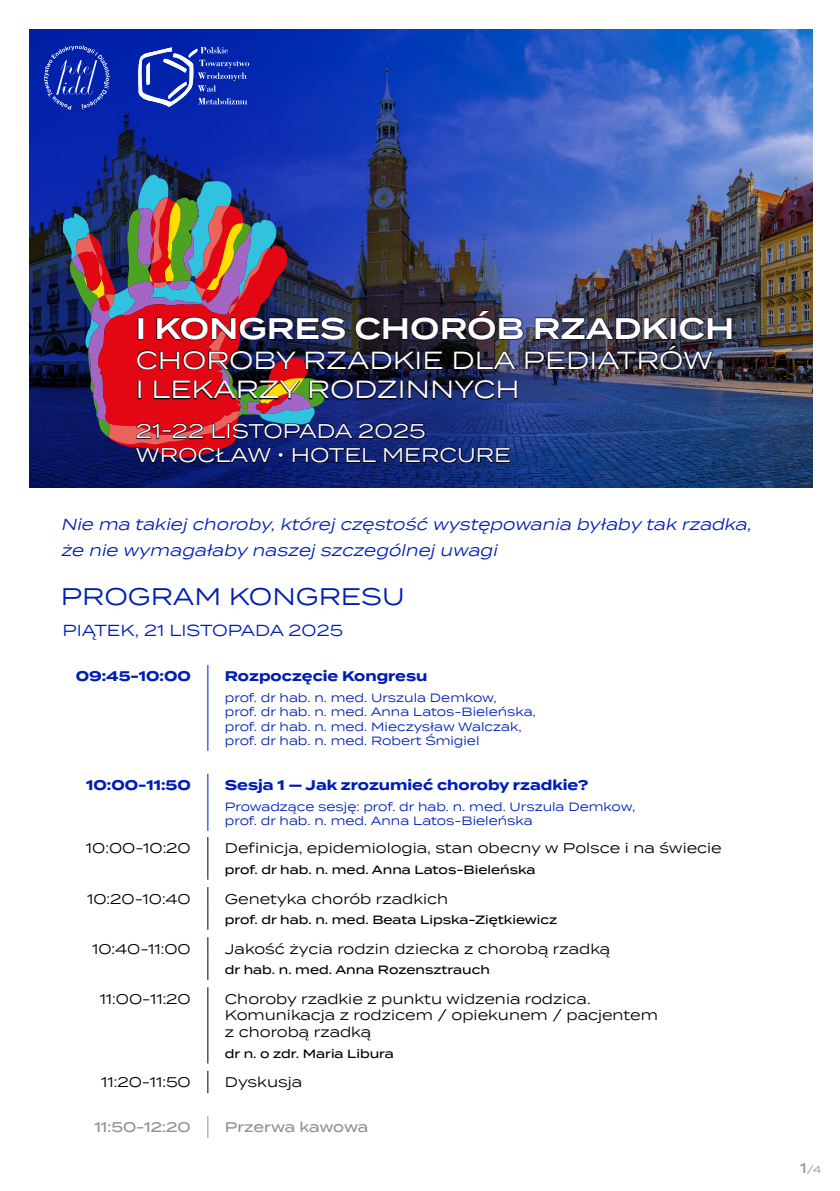
<style>
.page{position:relative;width:840px;height:1191px;background:#fff}
.page>*{position:absolute;margin:0;border:0;box-sizing:border-box;transform-origin:0 0}
.t1{font:600 29.8px "Termina";color:#fff}
.t2{font:24.8px/29.8px "Termina";color:#fff}
.t3{font:24px "Termina";color:#001eb6}
.t4{font:19.8px/23.8px "Termina";color:#fff}
.t5{font:italic 16px/25.6px "Termina";color:#001eb6}
.t6{font:16px "Termina";color:#001eb6}
.t7{font:14px/16.8px "Termina";color:#000}
.t8{font:700 14px "Termina";color:#001eb6}
.t9{font:500 14px "Termina";color:#929292}
.t10{font:12px/14.4px "Termina";color:#001eb6}
.t11{font:500 12px "Termina";color:#000}
.t12{font:10px "Termina";color:#929292}
.s1{font-weight:500;font-size:14px}
</style>
<div class="page">
<img style="left:29px;top:29px;width:782px;height:458px">
<svg style="left:317px;top:209px;width:11px;height:214px"></svg>
<svg style="left:62px;top:173px;width:255px;height:286px;background:#674665"></svg>
<div style="left:137px;top:310px;width:595px;height:89px;background:#ec635c;opacity:.22"></div>
<div style="left:136px;top:423px;width:374px;height:40px;background:#ec635c;opacity:.22"></div>
<svg style="left:207px;top:1116px;width:1px;height:22px"></svg>
<svg style="left:207px;top:837px;width:1px;height:42px"></svg>
<svg style="left:207px;top:887px;width:1px;height:42px"></svg>
<svg style="left:207px;top:937px;width:1px;height:42px"></svg>
<hr style="left:207px;top:987px;width:1px;height:56px;background:#000">
<svg style="left:207px;top:1043px;width:1px;height:20px"></svg>
<svg style="left:207px;top:1071px;width:1px;height:22px"></svg>
<svg style="left:207px;top:774px;width:1px;height:22px"></svg>
<hr style="left:207px;top:796px;width:1px;height:35px;background:#001eb6">
<svg style="left:207px;top:665px;width:1px;height:22px"></svg>
<hr style="left:207px;top:687px;width:1px;height:64px;background:#001eb6">
<svg style="left:44px;top:45px;width:66px;height:65px;background:#203db4"></svg>
<svg style="left:138px;top:47px;width:111px;height:60px;background:#3550bd"></svg>
<h1 class="t1" style="left:136px;top:306px;width:599px">I KONGRES CHORÓB RZADKICH</h1>
<h2 class="t2" style="left:136px;top:344px;width:578px">CHOROBY RZADKIE DLA PEDIATRÓW<br>I LEKARZY RODZINNYCH</h2>
<h3 class="t4" style="left:136px;top:418px;width:376px">21-22 LISTOPADA 2025<br>WROCŁAW • HOTEL MERCURE</h3>
<p class="t5" style="left:61px;top:511px;width:696px">Nie ma takiej choroby,której częstość występowania byłaby tak rzadka, że nie wymagałaby naszej szczególnej uwagi</p>
<h3 class="t3" style="left:61px;top:578px;width:345px">PROGRAM KONGRESU</h3>
<p class="t6" style="left:62px;top:619px;width:282px">PIĄTEK, 21 LISTOPADA 2025</p>
<p class="t8" style="left:76px;top:666px;width:117px">09:45-10:00</p>
<p class="t8" style="left:225px;top:666px;width:204px">Rozpoczęcie Kongresu</p>
<p class="t10" style="left:225px;top:690px;width:312px">prof. dr hab. n. med. Urszula Demkow,<br>prof. dr hab. n. med. Anna Latos-Bieleńska, prof. dr hab. n. med. Mieczysław Walczak, prof. dr hab. n. med. Robert Śmigiel</p>
<p class="t8" style="left:86px;top:775px;width:106px">10:00-11:50</p>
<p class="t8" style="left:225px;top:775px;width:365px">Sesja 1 — Jak zrozumieć choroby rzadkie?</p>
<p class="t10" style="left:225px;top:799px;width:411px">Prowadzące sesję: prof. dr hab. n. med. Urszula Demkow, prof. dr hab. n. med. Anna Latos-Bieleńska</p>
<p class="t7" style="left:86px;top:839px;width:106px">10:00-10:20</p>
<p class="t7" style="left:225px;top:839px;width:498px">Definicja, epidemiologia, stan obecny w Polsce i na świecie</p>
<p class="t11" style="left:225px;top:861px;width:312px">prof. dr hab. n. med. Anna Latos-Bieleńska</p>
<p class="t7" style="left:87px;top:889px;width:105px">10:20-10:40</p>
<p class="t7" style="left:225px;top:889px;width:225px">Genetyka chorób rzadkich</p>
<p class="t11" style="left:225px;top:911px;width:334px">prof. dr hab. n. med. Beata Lipska-Ziętkiewicz</p>
<p class="t7" style="left:92px;top:939px;width:100px">10:40-11:00</p>
<p class="t7" style="left:225px;top:939px;width:387px">Jakość życia rodzin dziecka z chorobą rzadką</p>
<p class="t11" style="left:225px;top:961px;width:266px">dr hab. n. med. Anna Rozensztrauch</p>
<p class="t7" style="left:100px;top:989px;width:93px">11:00-11:20</p>
<p class="t7" style="left:225px;top:989px;width:434px">Choroby rzadkie z punktu widzenia rodzica.<br>Komunikacja z rodzicem / opiekunem / pacjentem z chorobą rzadką</p>
<p class="t11" style="left:225px;top:1044px;width:170px">dr n. o zdr. Maria Libura</p>
<p class="t7" style="left:101px;top:1073px;width:91px">11:20-11:50</p>
<p class="t7" style="left:225px;top:1073px;width:79px">Dyskusja</p>
<p class="t9" style="left:94px;top:1117px;width:98px">11:50-12:20</p>
<p class="t9" style="left:225px;top:1117px;width:145px">Przerwa kawowa</p>
<p class="t12" style="left:799px;top:1161px;width:23px"><span class="s1">1</span>/4</p>
</div>
